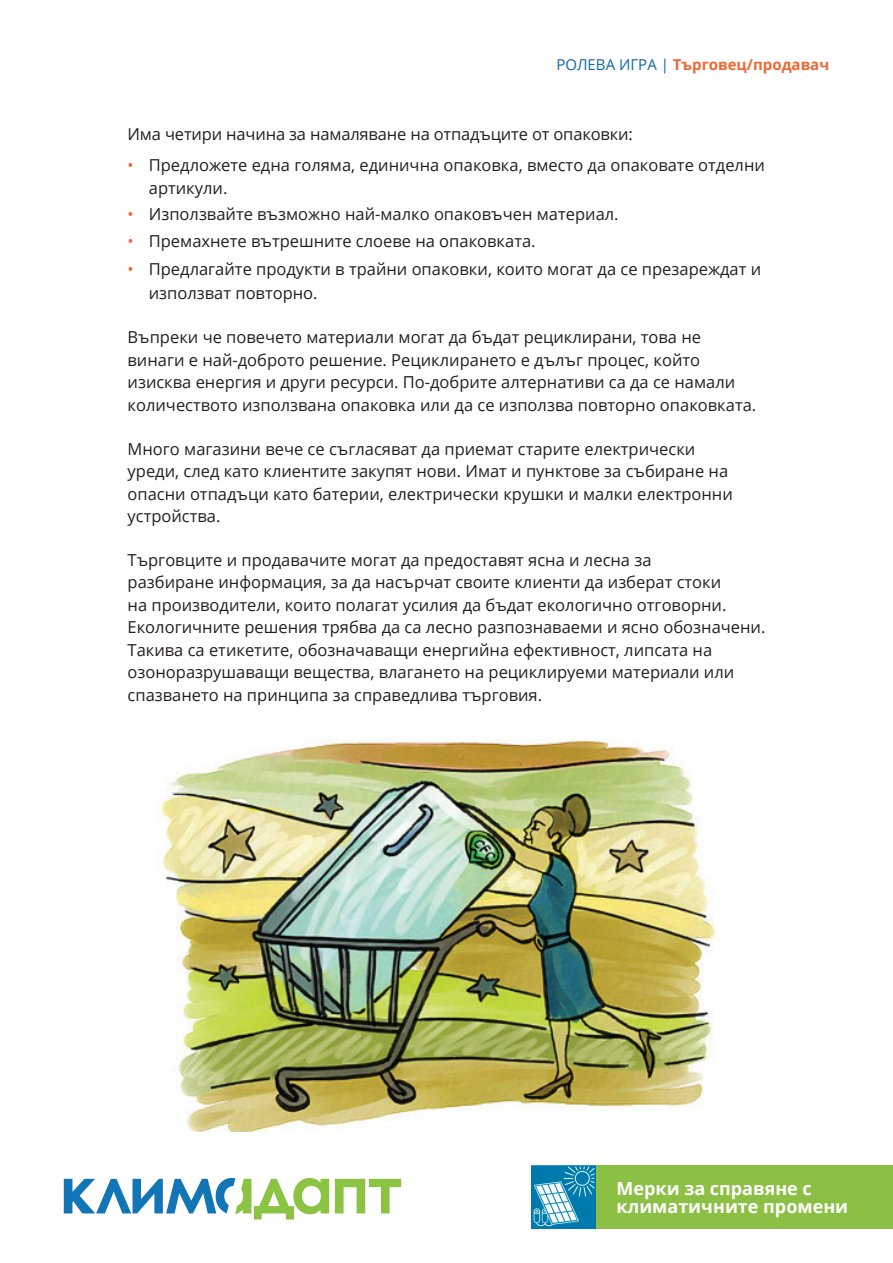
<style>
.page{position:relative;width:893px;height:1263px;background:#fff}
.page>*{position:absolute;margin:0;border:0;box-sizing:border-box;transform-origin:0 0}
.t1{font:700 18px/18px "Open Sans";color:#fff}
.t2{font:16.5px/22.5px "Open Sans";color:#231f20}
.t3{font:700 15px "Open Sans";color:#ee6833}
.s1{font-weight:400;color:#10699e}
.s2{color:#ee6833}
</style>
<div class="page">
<div style="left:595px;top:1165px;width:298px;height:64px;background:#8bc045"></div>
<img style="left:531px;top:1165px;width:64px;height:64px">
<svg style="left:335px;top:1179px;width:66px;height:34px"></svg>
<svg style="left:64px;top:1178px;width:265px;height:41px"></svg>
<img style="left:156px;top:739px;width:560px;height:392px">
<p class="t3" style="left:556px;top:53px;width:274px"><span class="s1">РОЛЕВА ИГРА |</span> Търговец/продавач</p>
<p class="t2" style="left:128px;top:123px;width:507px">Има четири начина за намаляване на отпадъците от опаковки:</p>
<p class="t2" style="left:149px;top:154px;width:618px;text-indent:-21px"><span class="s2">•</span> Предложете една голяма, единична опаковка, вместо да опаковате отделни артикули.</p>
<p class="t2" style="left:128px;top:203px;width:493px"><span class="s2">•</span> Използвайте възможно най-малко опаковъчен материал.</p>
<p class="t2" style="left:128px;top:230px;width:410px"><span class="s2">•</span> Премахнете вътрешните слоеве на опаковката.</p>
<p class="t2" style="left:149px;top:257px;width:614px;line-height:24px;text-indent:-21px"><span class="s2">•</span> Предлагайте продукти в трайни опаковки, които могат да се презареждат и използват повторно.</p>
<p class="t2" style="left:128px;top:326px;width:630px">Въпреки че повечето материали могат да бъдат рециклирани, това не винаги е най-доброто решение. Рециклирането е дълъг процес, който изисква енергия и други ресурси. По-добрите алтернативи са да се намали количеството използвана опаковка или да се използва повторно опаковката.</p>
<p class="t2" style="left:128px;top:437px;width:607px">Много магазини вече се съгласяват да приемат старите електрически уреди, след като клиентите закупят нови. Имат и пунктове за събиране на опасни отпадъци като батерии, електрически крушки и малки електронни устройства.</p>
<p class="t2" style="left:128px;top:548px;width:639px">Търговците и продавачите могат да предоставят ясна и лесна за<br>разбиране информация, за да насърчат своите клиенти да изберат стоки<br>на производители, които полагат усилия да бъдат екологично отговорни.<br>Екологичните решения трябва да са лесно разпознаваеми и ясно обозначени.<br>Такива са етикетите, обозначаващи енергийна ефективност, липсата на озоноразрушаващи вещества, влагането на рециклируеми материали или спазването на принципа за справедлива търговия.</p>
<p class="t1" style="left:617px;top:1179px;width:233px">Мерки за справяне с климатичните промени</p>
</div>
